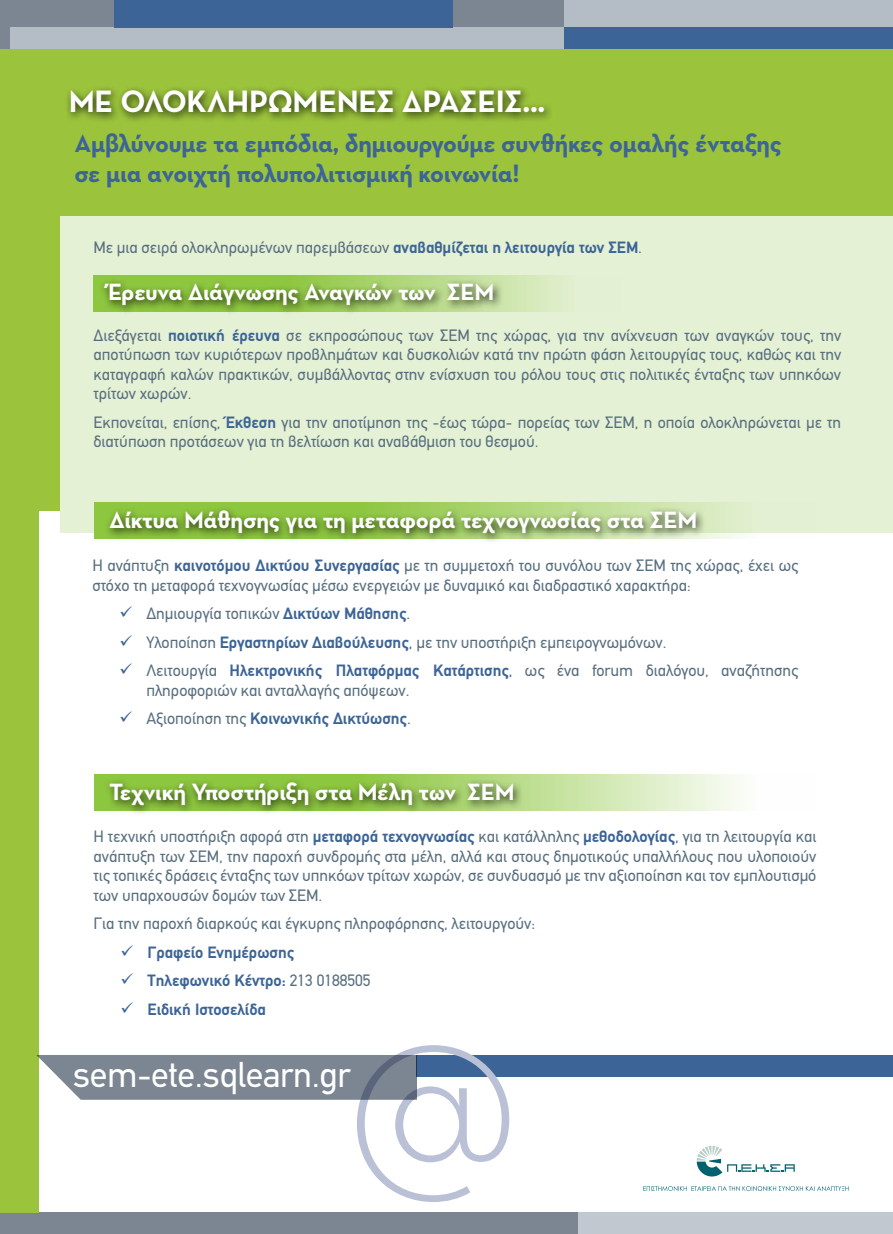
<style>
.page{position:relative;width:893px;height:1234px;background:#fff}
.page>*{position:absolute;margin:0;border:0;box-sizing:border-box;transform-origin:0 0}
.t1{font:300 200.4px "Neutraface Text Greek";color:#bac0d6}
.t2{font:36px "PF Din Text";letter-spacing:-.01em;color:#fff}
.t3{font:700 31.5px "Neutraface Text Greek";letter-spacing:-.01em;color:#fff}
.t4{font:700 25.5px/30.6px "Neutraface Text Greek";letter-spacing:-.02em;color:#3c6497}
.t5{font:700 24px "Neutraface Text Greek";letter-spacing:-.01em;color:#fff}
.t6{font:16.5px/19.5px "PF Din Text";color:#576e7f}
.t7{font:700 16.5px "PF Din Text";color:#3c6497}
.s1{font-weight:700;color:#3c6497}
.s2{color:#3c6497}
.s3{font-weight:400;color:#576e7f}
.s4{font-weight:400}
</style>
<div class="page">
<div style="left:0;top:49px;width:893px;height:462px;background:#9bc33c"></div>
<div style="left:60px;top:216px;width:833px;height:316px;background:#e5f1d4"></div>
<div style="left:0;top:0;width:564px;height:49px;background:#7c8692"></div>
<div style="left:564px;top:0;width:329px;height:28px;background:#b4bcc5"></div>
<svg style="left:94px;top:275px;width:467px;height:36px;background:#bede93"></svg>
<div style="left:99px;top:278px;width:404px;height:37px;background:#000;opacity:.75"></div>
<div style="left:0;top:1211px;width:578px;height:22px;background:#7c8692"></div>
<div style="left:578px;top:1211px;width:315px;height:22px;background:#c2c8d0"></div>
<div style="left:65px;top:85px;width:489px;height:39px;background:#000;opacity:.75"></div>
<div style="left:563px;top:28px;width:330px;height:21px;background:#3c6497"></div>
<div style="left:11px;top:28px;width:553px;height:21px;background:#b4bcc5"></div>
<div style="left:114px;top:0;width:339px;height:28px;background:#3c6497"></div>
<div style="left:0;top:469px;width:38px;height:742px;background:#9bc33c"></div>
<svg style="left:94px;top:502px;width:722px;height:37px"></svg>
<div style="left:105px;top:506px;width:601px;height:38px;background:#000;opacity:.75"></div>
<svg style="left:94px;top:774px;width:646px;height:36px;background:#cde6ac"></svg>
<div style="left:104px;top:777px;width:419px;height:39px;background:#000;opacity:.75"></div>
<div style="left:416px;top:1055px;width:477px;height:21px;background:#3c6497"></div>
<div style="left:36px;top:1055px;width:380px;height:44px;background:#7c8692"></div>
<svg style="left:643px;top:1186px;width:206px;height:4px"></svg>
<svg style="left:697px;top:1145px;width:98px;height:31px"></svg>
<h3 class="t3" style="left:69px;top:83px;width:478px">ΜΕ ΟΛΟΚΛΗΡΩΜΕΝΕΣ ΔΡΑΣΕΙΣ...</h3>
<h3 class="t4" style="left:74px;top:127px;width:709px">Αμβλύνουμε τα εμπόδια, δημιουργούμε συνθήκες ομαλής ένταξης σε μια ανοιχτή πολυπολιτισμική κοινωνία!</h3>
<p class="t6" style="left:94px;top:238px;width:550px">Με μια σειρά ολοκληρωμένων παρεμβάσεων <span class="s1">αναβαθμίζεται η λειτουργία των ΣΕΜ</span><span class="s2">.</span></p>
<h3 class="t5" style="left:108px;top:277px;width:388px">Έρευνα Διάγνωσης Αναγκών των ΣΕΜ</h3>
<p class="t6" style="left:94px;top:325px;width:749px;text-align:justify">Διεξάγεται <span class="s1">ποιοτική έρευνα</span> σε εκπροσώπους των ΣΕΜ της χώρας, για την ανίχνευση των αναγκών τους, την αποτύπωση των κυριότερων προβλημάτων και δυσκολιών κατά την πρώτη φάση λειτουργίας τους, καθώς και την καταγραφή καλών πρακτικών, συμβάλλοντας στην ενίσχυση του ρόλου τους στις πολιτικές ένταξης των υπηκόων τρίτων χωρών.</p>
<p class="t6" style="left:94px;top:412px;width:749px">Εκπονείται, επίσης, <span class="s1">Έκθεση</span> για την αποτίμηση της -έως τώρα- πορείας των ΣΕΜ, η οποία ολοκληρώνεται με τη διατύπωση προτάσεων για τη βελτίωση και αναβάθμιση του θεσμού.</p>
<h3 class="t5" style="left:109px;top:506px;width:590px">Δίκτυα Μάθησης για τη μεταφορά τεχνογνωσίας στα ΣΕΜ</h3>
<p class="t6" style="left:92px;top:556px;width:707px">Η ανάπτυξη <span class="s1">καινοτόμου Δικτύου Συνεργασίας</span> με τη συμμετοχή του συνόλου των ΣΕΜ της χώρας, έχει ως στόχο τη μεταφορά τεχνογνωσίας μέσω ενεργειών με δυναμικό και διαδραστικό χαρακτήρα:</p>
<p class="t6" style="left:119px;top:604px;width:292px"><span class="s2">✓</span> Δημιουργία τοπικών <span class="s1">Δικτύων Μάθησης</span><span class="s2">.</span></p>
<p class="t6" style="left:119px;top:632px;width:549px"><span class="s2">✓</span> Υλοποίηση <span class="s1">Εργαστηρίων Διαβούλευσης</span><span class="s2">,</span> με την υποστήριξη εμπειρογνωμόνων.</p>
<p class="t6" style="left:146px;top:661px;width:653px;text-indent:-27px"><span class="s2">✓</span> Λειτουργία <span class="s1">Ηλεκτρονικής Πλατφόρμας Κατάρτισης</span><span class="s2">,</span> ως ένα forum διαλόγου, αναζήτησης πληροφοριών και ανταλλαγής απόψεων.</p>
<p class="t7" style="left:119px;top:709px;width:293px">✓ <span class="s3">Αξιοποίηση της</span> Κοινωνικής Δικτύωσης<span class="s4">.</span></p>
<h3 class="t5" style="left:109px;top:777px;width:407px">Τεχνική Υποστήριξη στα Μέλη των ΣΕΜ</h3>
<p class="t6" style="left:94px;top:826px;width:724px;text-align:justify">Η τεχνική υποστήριξη αφορά στη <span class="s1">μεταφορά τεχνογνωσίας</span> και κατάλληλης <span class="s1">μεθοδολογίας</span><span class="s2">,</span> για τη λειτουργία και ανάπτυξη των ΣΕΜ, την παροχή συνδρομής στα μέλη, αλλά και στους δημοτικούς υπαλλήλους που υλοποιούν τις τοπικές δράσεις ένταξης των υπηκόων τρίτων χωρών, σε συνδυασμό με την αξιοποίηση και τον εμπλουτισμό των υπαρχουσών δομών των ΣΕΜ.</p>
<p class="t6" style="left:94px;top:913px;width:443px">Για την παροχή διαρκούς και έγκυρης πληροφόρησης, λειτουργούν:</p>
<p class="t7" style="left:121px;top:942px;width:175px">✓ Γραφείο Ενημέρωσης</p>
<p class="t7" style="left:121px;top:970px;width:251px">✓ Τηλεφωνικό Κέντρο: <span class="s3">213 0188505</span></p>
<p class="t7" style="left:121px;top:999px;width:147px">✓ Ειδική Ιστοσελίδα</p>
<h1 class="t1" style="left:346px;top:969px;width:176px">@</h1>
<h2 class="t2" style="left:73px;top:1053px;width:279px">sem-ete.sqlearn.gr</h2>
</div>
